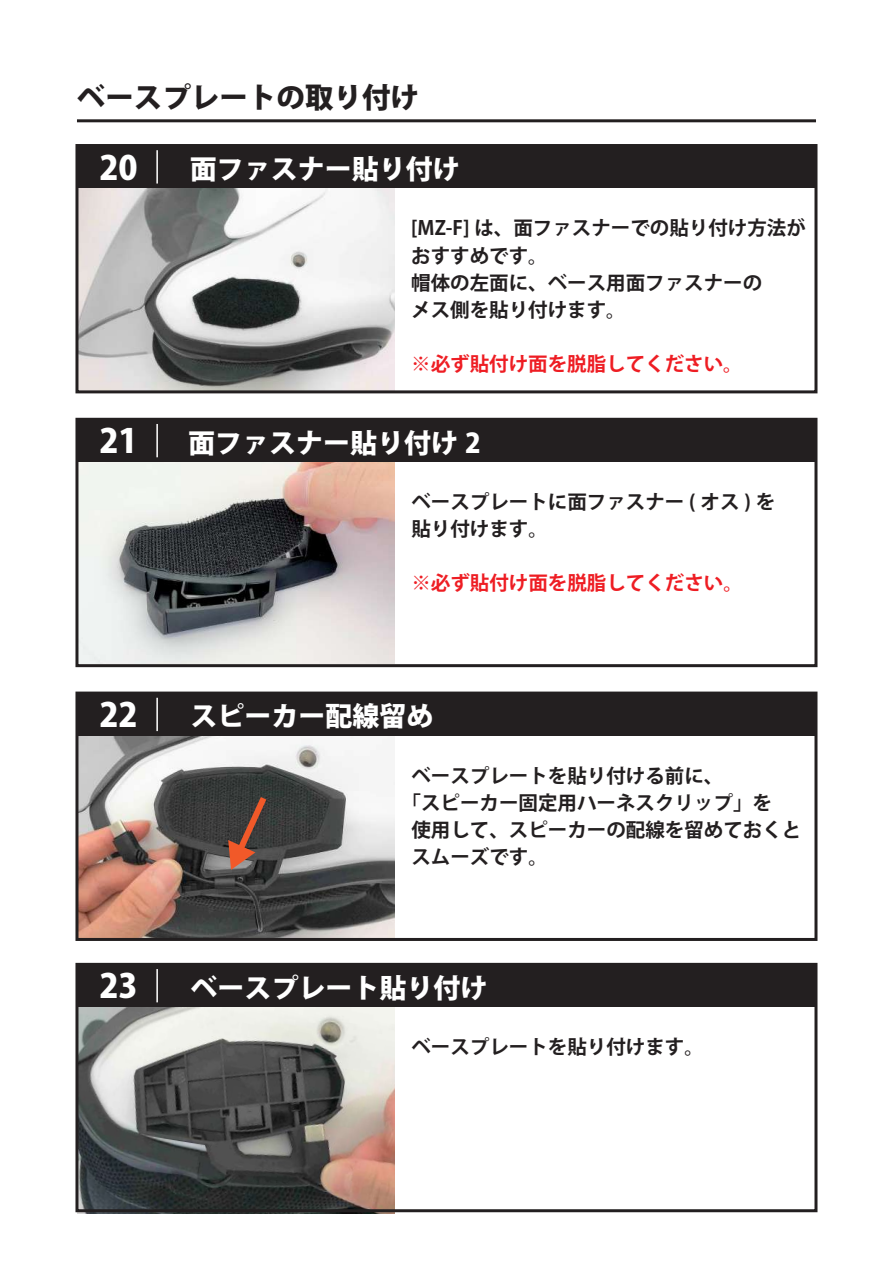
<style>
.page{position:relative;width:893px;height:1263px;background:#fff}
.page>*{position:absolute;margin:0;border:0;box-sizing:border-box;transform-origin:0 0}
.t1{font:800 33px "Koz Go Pr 6 N";color:#fff}
.t2{font:800 28.5px "Koz Go Pr 6 N";color:#231f20}
.t3{font:800 27px "Koz Go Pr 6 N";color:#fff}
.t4{font:700 19.5px/27px "Koz Go Pr 6 N";color:#231f20}
.t5{font:700 19.5px "Koz Go Pr 6 N";color:#ee1d23}
</style>
<div class="page">
<img style="left:77px;top:1007px;width:317px;height:207px">
<img style="left:79px;top:736px;width:316px;height:201px">
<img style="left:79px;top:462px;width:316px;height:201px">
<img style="left:79px;top:188px;width:316px;height:201px">
<div style="left:77px;top:146px;width:739px;height:42px;background:#231f20"></div>
<div style="left:75px;top:144px;width:742px;height:249px;border:3px solid #231f20"></div>
<hr style="left:156px;top:150px;width:2px;height:34px;background:#fff">
<div style="left:77px;top:419px;width:739px;height:43px;background:#231f20"></div>
<div style="left:75px;top:418px;width:742px;height:249px;border:3px solid #231f20"></div>
<hr style="left:156px;top:424px;width:2px;height:33px;background:#fff">
<hr style="left:77px;top:119px;width:739px;height:3px;background:#231f20">
<div style="left:77px;top:693px;width:739px;height:43px;background:#231f20"></div>
<div style="left:75px;top:691px;width:742px;height:250px;border:3px solid #231f20"></div>
<hr style="left:156px;top:698px;width:2px;height:33px;background:#fff">
<svg style="left:228px;top:790px;width:44px;height:80px;background:#62453b"></svg>
<div style="left:77px;top:964px;width:739px;height:43px;background:#231f20"></div>
<div style="left:75px;top:963px;width:742px;height:249px;border:3px solid #231f20"></div>
<hr style="left:156px;top:969px;width:2px;height:33px;background:#fff">
<h2 class="t2" style="left:77px;top:82px;width:344px">ベースプレートの取り付け</h2>
<h1 class="t1" style="left:99px;top:149px;width:40px">20</h1>
<h3 class="t3" style="left:190px;top:154px;width:271px">面ファスナー貼り付け</h3>
<p class="t4" style="left:411px;top:215px;width:396px">[MZ-F] は、面ファスナーでの貼り付け方法がおすすめです。<br>帽体の左面に、ベース用面ファスナーの<br>メス側を貼り付けます。</p>
<p class="t5" style="left:411px;top:352px;width:333px">※必ず貼付け面を脱脂してください。</p>
<h1 class="t1" style="left:99px;top:423px;width:40px">21</h1>
<h3 class="t3" style="left:188px;top:427px;width:294px">面ファスナー貼り付け 2</h3>
<p class="t4" style="left:411px;top:489px;width:365px">ベースプレートに面ファスナー ( オス ) を貼り付けます。</p>
<p class="t5" style="left:411px;top:572px;width:333px">※必ず貼付け面を脱脂してください。</p>
<h1 class="t1" style="left:99px;top:696px;width:40px">22</h1>
<h3 class="t3" style="left:190px;top:701px;width:244px">スピーカー配線留め</h3>
<p class="t4" style="left:411px;top:763px;width:313px">ベースプレートを貼り付ける前に、</p>
<p class="t4" style="left:402px;top:790px;width:372px">「スピーカー固定用ハーネスクリップ」を</p>
<p class="t4" style="left:411px;top:817px;width:391px">使用して、スピーカーの配線を留めておくと</p>
<p class="t4" style="left:411px;top:844px;width:138px">スムーズです。</p>
<h1 class="t1" style="left:99px;top:968px;width:40px">23</h1>
<h3 class="t3" style="left:190px;top:972px;width:298px">ベースプレート貼り付け</h3>
<p class="t4" style="left:411px;top:1034px;width:294px">ベースプレートを貼り付けます。</p>
</div>
